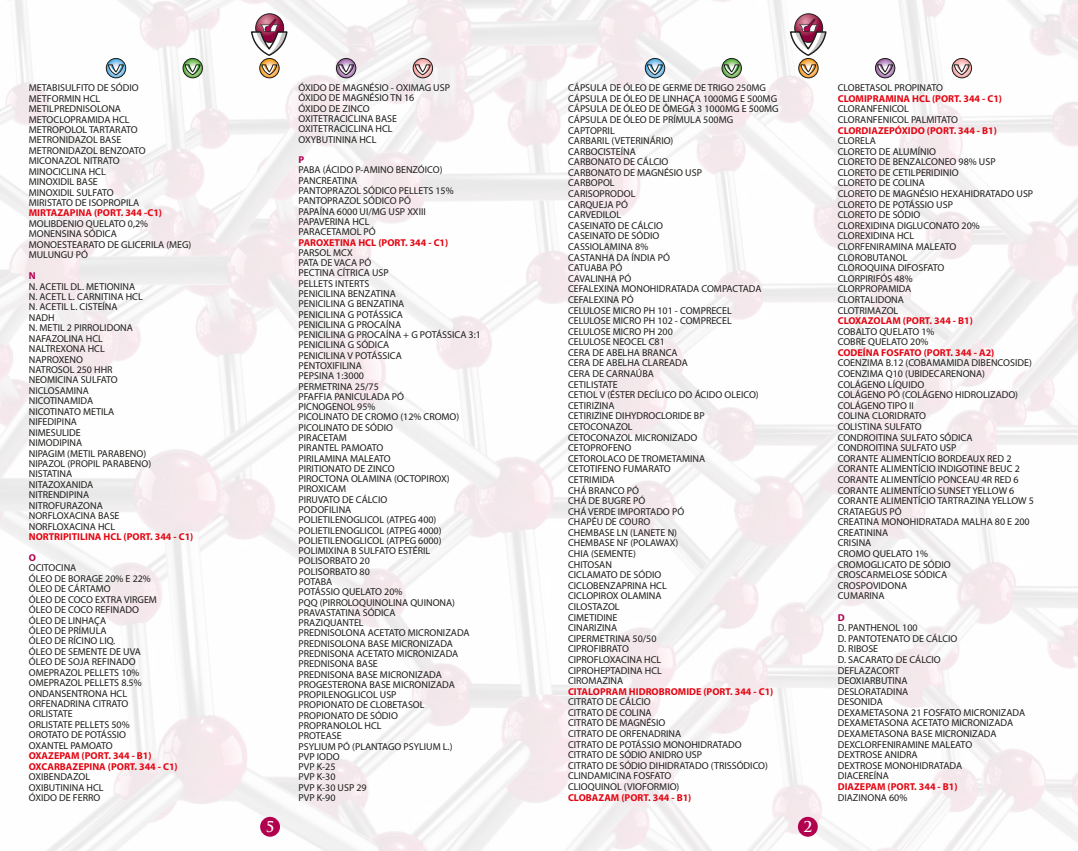
<style>
.page{position:relative;width:1078px;height:851px;background:#fff}
.page>*{position:absolute;margin:0;border:0;box-sizing:border-box;transform-origin:0 0}
.t1{font:700 14.5px "Trajan Pro";color:#fff}
.t2{font:10px/10.6px "Myriad Pro";color:#1d1d1b}
.t3{font:700 10px/10.4px "Myriad Pro";color:#e30613}
.t4{font:700 10px "Myriad Pro";color:#b1004e}
</style>
<div class="page">
<img style="left:0;top:0;width:1077px;height:850px">
<div style="left:260px;top:816px;width:20px;height:20px;background:#b1004e;border-radius:50%"></div>
<div style="left:797px;top:816px;width:20px;height:20px;background:#b1004e;border-radius:50%"></div>
<svg style="left:788px;top:13px;width:39px;height:44px"></svg>
<svg style="left:721px;top:58px;width:20px;height:20px"></svg>
<div style="left:721px;top:58px;width:20px;height:20px;border:1px solid #1d1d1b;border-radius:50%"></div>
<svg style="left:723px;top:64px;width:16px;height:11px"></svg>
<svg style="left:798px;top:58px;width:20px;height:20px"></svg>
<div style="left:798px;top:58px;width:20px;height:20px;border:1px solid #1d1d1b;border-radius:50%"></div>
<svg style="left:800px;top:64px;width:16px;height:11px"></svg>
<svg style="left:645px;top:58px;width:19px;height:20px"></svg>
<div style="left:644px;top:58px;width:21px;height:20px;border:1px solid #1d1d1b;border-radius:50%"></div>
<svg style="left:646px;top:64px;width:17px;height:11px"></svg>
<svg style="left:875px;top:58px;width:19px;height:20px"></svg>
<div style="left:874px;top:58px;width:20px;height:20px;border:1px solid #1d1d1b;border-radius:50%"></div>
<svg style="left:876px;top:64px;width:17px;height:11px"></svg>
<svg style="left:951px;top:58px;width:20px;height:20px"></svg>
<div style="left:951px;top:58px;width:20px;height:20px;border:1px solid #1d1d1b;border-radius:50%"></div>
<svg style="left:953px;top:64px;width:16px;height:11px"></svg>
<svg style="left:250px;top:13px;width:38px;height:44px"></svg>
<svg style="left:183px;top:58px;width:19px;height:20px"></svg>
<div style="left:183px;top:58px;width:20px;height:20px;border:1px solid #1d1d1b;border-radius:50%"></div>
<svg style="left:184px;top:64px;width:17px;height:11px"></svg>
<svg style="left:260px;top:58px;width:19px;height:20px"></svg>
<div style="left:259px;top:58px;width:20px;height:20px;border:1px solid #1d1d1b;border-radius:50%"></div>
<svg style="left:261px;top:64px;width:16px;height:11px"></svg>
<svg style="left:106px;top:58px;width:20px;height:20px"></svg>
<div style="left:106px;top:58px;width:20px;height:20px;border:1px solid #1d1d1b;border-radius:50%"></div>
<svg style="left:108px;top:64px;width:16px;height:11px"></svg>
<svg style="left:336px;top:58px;width:20px;height:20px"></svg>
<div style="left:336px;top:58px;width:20px;height:20px;border:1px solid #1d1d1b;border-radius:50%"></div>
<svg style="left:338px;top:64px;width:16px;height:11px"></svg>
<svg style="left:413px;top:58px;width:19px;height:20px"></svg>
<div style="left:413px;top:58px;width:20px;height:20px;border:1px solid #1d1d1b;border-radius:50%"></div>
<svg style="left:414px;top:64px;width:17px;height:11px"></svg>
<p class="t2" style="left:29px;top:83px;width:118px">METABISULFITO DE SÓDIO<br>METFORMIN HCL<br>METILPREDNISOLONA<br>METOCLOPRAMIDA HCL<br>METROPOLOL TARTARATO<br>METRONIDAZOL BASE<br>METRONIDAZOL BENZOATO<br>MICONAZOL NITRATO<br>MINOCICLINA HCL<br>MINOXIDIL BASE<br>MINOXIDIL SULFATO<br>MIRISTATO DE ISOPROPILA</p>
<p class="t3" style="left:29px;top:208px;width:135px">MIRTAZAPINA (PORT. 344 -C1)</p>
<p class="t2" style="left:29px;top:218px;width:164px">MOLIBDENIO QUELATO 0,2%<br>MONENSINA SÓDICA<br>MONOESTEARATO DE GLICERILA (MEG)<br>MULUNGU PÓ</p>
<p class="t4" style="left:29px;top:270px;width:8px">N</p>
<p class="t2" style="left:29px;top:281px;width:124px">N. ACETIL DL. METIONINA<br>N. ACETL L. CARNITINA HCL<br>N. ACETIL L. CISTEÍNA<br>NADH<br>N. METIL 2 PIRROLIDONA<br>NAFAZOLINA HCL<br>NALTREXONA HCL<br>NAPROXENO<br>NATROSOL 250 HHR<br>NEOMICINA SULFATO<br>NICLOSAMINA<br>NICOTINAMIDA<br>NICOTINATO METILA<br>NIFEDIPINA<br>NIMESULIDE<br>NIMODIPINA<br>NIPAGIM (METIL PARABENO)<br>NIPAZOL (PROPIL PARABENO)<br>NISTATINA<br>NITAZOXANIDA<br>NITRENDIPINA<br>NITROFURAZONA<br>NORFLOXACINA BASE<br>NORFLOXACINA HCL</p>
<p class="t3" style="left:29px;top:531px;width:166px">NORTRIPITILINA HCL (PORT. 344 - C1)</p>
<p class="t4" style="left:29px;top:552px;width:9px">O</p>
<p class="t2" style="left:29px;top:563px;width:130px">OCITOCINA<br>ÓLEO DE BORAGE 20% E 22%<br>ÓLEO DE CÁRTAMO<br>ÓLEO DE COCO EXTRA VIRGEM<br>ÓLEO DE COCO REFINADO<br>ÓLEO DE LINHAÇA<br>ÓLEO DE PRÍMULA<br>ÓLEO DE RÍCINO LIQ.<br>ÓLEO DE SEMENTE DE UVA<br>ÓLEO DE SOJA REFINADO<br>OMEPRAZOL PELLETS 10%<br>OMEPRAZOL PELLETS 8.5%<br>ONDANSENTRONA HCL<br>ORFENADRINA CITRATO<br>ORLISTATE<br>ORLISTATE PELLETS 50%<br>OROTATO DE POTÁSSIO<br>OXANTEL PAMOATO</p>
<p class="t3" style="left:29px;top:750px;width:150px">OXAZEPAM (PORT. 344 - B1)<br>OXCARBAZEPINA (PORT. 344 - C1)</p>
<p class="t2" style="left:29px;top:771px;width:76px">OXIBENDAZOL<br>OXIBUTININA HCL<br>ÓXIDO DE FERRO</p>
<p class="t2" style="left:298px;top:83px;width:153px;line-height:10.3px">ÓXIDO DE MAGNÉSIO - OXIMAG USP<br>ÓXIDO DE MAGNÉSIO TN 16<br>ÓXIDO DE ZINCO<br>OXITETRACICLINA BASE<br>OXITETRACICLINA HCL<br>OXYBUTININA HCL</p>
<p class="t4" style="left:298px;top:154px;width:7px">P</p>
<p class="t2" style="left:298px;top:165px;width:157px;line-height:10.3px">PABA (ÁCIDO P-AMINO BENZÓICO)<br>PANCREATINA<br>PANTOPRAZOL SÓDICO PELLETS 15%<br>PANTOPRAZOL SÓDICO PÓ<br>PAPAÍNA 6000 UI/MG USP XXIII<br>PAPAVERINA HCL<br>PARACETAMOL PÓ</p>
<p class="t3" style="left:298px;top:237px;width:151px">PAROXETINA HCL (PORT. 344 - C1)</p>
<p class="t2" style="left:298px;top:247px;width:184px;line-height:10.3px">PARSOL MCX<br>PATA DE VACA PÓ<br>PECTINA CÍTRICA USP<br>PELLETS INTERTS<br>PENICILINA BENZATINA<br>PENICILINA G BENZATINA<br>PENICILINA G POTÁSSICA<br>PENICILINA G PROCAÍNA<br>PENICILINA G PROCAÍNA + G POTÁSSICA 3:1<br>PENICILINA G SÓDICA<br>PENICILINA V POTÁSSICA<br>PENTOXIFILINA<br>PEPSINA 1:3000<br>PERMETRINA 25/75<br>PFAFFIA PANICULADA PÓ<br>PICNOGENOL 95%<br>PICOLINATO DE CROMO (12% CROMO)<br>PICOLINATO DE SÓDIO<br>PIRACETAM<br>PIRANTEL PAMOATO<br>PIRILAMINA MALEATO<br>PIRITIONATO DE ZINCO<br>PIROCTONA OLAMINA (OCTOPIROX)<br>PIROXICAM<br>PIRUVATO DE CÁLCIO<br>PODOFILINA<br>POLIETILENOGLICOL (ATPEG 400)<br>POLIETILENOGLICOL (ATPEG 4000)<br>POLIETILENOGLICOL (ATPEG 6000)<br>POLIMIXINA B SULFATO ESTÉRIL<br>POLISORBATO 20<br>POLISORBATO 80<br>POTABA<br>POTÁSSIO QUELATO 20%<br>PQQ (PIRROLOQUINOLINA QUINONA)<br>PRAVASTATINA SÓDICA<br>PRAZIQUANTEL<br>PREDNISOLONA ACETATO MICRONIZADA<br>PREDNISOLONA BASE MICRONIZADA<br>PREDNISONA ACETATO MICRONIZADA<br>PREDNISONA BASE<br>PREDNISONA BASE MICRONIZADA<br>PROGESTERONA BASE MICRONIZADA<br>PROPILENOGLICOL USP<br>PROPIONATO DE CLOBETASOL<br>PROPIONATO DE SÓDIO<br>PROPRANOLOL HCL<br>PROTEASE<br>PSYLIUM PÓ (PLANTAGO PSYLIUM L.)<br>PVP IODO<br>PVP K-25<br>PVP K-30<br>PVP K-30 USP 29<br>PVP K-90</p>
<p class="t2" style="left:568px;top:83px;width:212px">CÁPSULA DE ÓLEO DE GERME DE TRIGO 250MG<br>CÁPSULA DE ÓLEO DE LINHAÇA 1000MG E 500MG<br>CÁPSULA DE ÓLEO DE ÔMEGA 3 1000MG E 500MG<br>CÁPSULA DE ÓLEO DE PRÍMULA 500MG<br>CAPTOPRIL<br>CARBARIL (VETERINÁRIO)<br>CARBOCISTEÍNA<br>CARBONATO DE CÁLCIO<br>CARBONATO DE MAGNÉSIO USP<br>CARBOPOL<br>CARISOPRODOL<br>CARQUEJA PÓ<br>CARVEDILOL<br>CASEINATO DE CÁLCIO<br>CASEINATO DE SÓDIO<br>CASSIOLAMINA 8%<br>CASTANHA DA ÍNDIA PÓ<br>CATUABA PÓ<br>CAVALINHA PÓ<br>CEFALEXINA MONOHIDRATADA COMPACTADA<br>CEFALEXINA PÓ<br>CELULOSE MICRO PH 101 - COMPRECEL<br>CELULOSE MICRO PH 102 - COMPRECEL<br>CELULOSE MICRO PH 200<br>CELULOSE NEOCEL C81<br>CERA DE ABELHA BRANCA<br>CERA DE ABELHA CLAREADA<br>CERA DE CARNAÚBA<br>CETILISTATE<br>CETIOL V (ÉSTER DECÍLICO DO ÁCIDO OLEICO)<br>CETIRIZINA<br>CETIRIZINE DIHYDROCLORIDE BP<br>CETOCONAZOL<br>CETOCONAZOL MICRONIZADO<br>CETOPROFENO<br>CETOROLACO DE TROMETAMINA<br>CETOTIFENO FUMARATO<br>CETRIMIDA<br>CHÁ BRANCO PÓ<br>CHÁ DE BUGRE PÓ<br>CHÁ VERDE IMPORTADO PÓ<br>CHAPÉU DE COURO<br>CHEMBASE LN (LANETE N)<br>CHEMBASE NF (POLAWAX)<br>CHIA (SEMENTE)<br>CHITOSAN<br>CICLAMATO DE SÓDIO<br>CICLOBENZAPRINA HCL<br>CICLOPIROX OLAMINA<br>CILOSTAZOL<br>CIMETIDINE<br>CINARIZINA<br>CIPERMETRINA 50/50<br>CIPROFIBRATO<br>CIPROFLOXACINA HCL<br>CIPROHEPTADINA HCL<br>CIROMAZINA</p>
<p class="t3" style="left:568px;top:686px;width:207px">CITALOPRAM HIDROBROMIDE (PORT. 344 - C1)</p>
<p class="t2" style="left:568px;top:696px;width:201px">CITRATO DE CÁLCIO<br>CITRATO DE COLINA<br>CITRATO DE MAGNÉSIO<br>CITRATO DE ORFENADRINA<br>CITRATO DE POTÁSSIO MONOHIDRATADO<br>CITRATO DE SÓDIO ANIDRO USP<br>CITRATO DE SÓDIO DIHIDRATADO (TRISSÓDICO)<br>CLINDAMICINA FOSFATO<br>CLIOQUINOL (VIOFORMIO)</p>
<p class="t3" style="left:568px;top:792px;width:125px">CLOBAZAM (PORT. 344 - B1)</p>
<h1 class="t1" style="left:266px;top:817px;width:10px">5</h1>
<h1 class="t1" style="left:803px;top:817px;width:10px">2</h1>
<p class="t2" style="left:837px;top:83px;width:107px">CLOBETASOL PROPINATO</p>
<p class="t3" style="left:837px;top:93px;width:166px">CLOMIPRAMINA HCL (PORT. 344 - C1)</p>
<p class="t2" style="left:837px;top:104px;width:122px">CLORANFENICOL<br>CLORANFENICOL PALMITATO</p>
<p class="t3" style="left:837px;top:125px;width:161px">CLORDIAZEPÓXIDO (PORT. 344 - B1)</p>
<p class="t2" style="left:837px;top:136px;width:197px">CLORELA<br>CLORETO DE ALUMÍNIO<br>CLORETO DE BENZALCONEO 98% USP<br>CLORETO DE CETILPERIDINIO<br>CLORETO DE COLINA<br>CLORETO DE MAGNÉSIO HEXAHIDRATADO USP<br>CLORETO DE POTÁSSIO USP<br>CLORETO DE SÓDIO<br>CLOREXIDINA DIGLUCONATO 20%<br>CLOREXIDINA HCL<br>CLORFENIRAMINA MALEATO<br>CLOROBUTANOL<br>CLOROQUINA DIFOSFATO<br>CLORPIRIFÓS 48%<br>CLORPROPAMIDA<br>CLORTALIDONA<br>CLOTRIMAZOL</p>
<p class="t3" style="left:837px;top:315px;width:137px">CLOXAZOLAM (PORT. 344 - B1)</p>
<p class="t2" style="left:837px;top:326px;width:98px">COBALTO QUELATO 1%<br>COBRE QUELATO 20%</p>
<p class="t3" style="left:837px;top:347px;width:158px">CODEÍNA FOSFATO (PORT. 344 - A2)</p>
<p class="t2" style="left:837px;top:358px;width:198px">COENZIMA B.12 (COBAMAMIDA DIBENCOSIDE)<br>COENZIMA Q10 (UBIDECARENONA)<br>COLÁGENO LÍQUIDO<br>COLÁGENO PÓ (COLÁGENO HIDROLIZADO)<br>COLÁGENO TIPO II<br>COLINA CLORIDRATO<br>COLISTINA SULFATO<br>CONDROITINA SULFATO SÓDICA<br>CONDROITINA SULFATO USP<br>CORANTE ALIMENTÍCIO BORDEAUX RED 2<br>CORANTE ALIMENTÍCIO INDIGOTINE BEUC 2<br>CORANTE ALIMENTÍCIO PONCEAU 4R RED 6<br>CORANTE ALIMENTÍCIO SUNSET YELLOW 6<br>CORANTE ALIMENTÍCIO TARTRAZINA YELLOW 5<br>CRATAEGUS PÓ<br>CREATINA MONOHIDRATADA MALHA 80 E 200<br>CREATININA<br>CRISINA<br>CROMO QUELATO 1%<br>CROMOGLICATO DE SÓDIO<br>CROSCARMELOSE SÓDICA<br>CROSPOVIDONA<br>CUMARINA</p>
<p class="t4" style="left:837px;top:611px;width:8px">D</p>
<p class="t2" style="left:837px;top:622px;width:189px">D. PANTHENOL 100<br>D. PANTOTENATO DE CÁLCIO<br>D. RIBOSE<br>D. SACARATO DE CÁLCIO<br>DEFLAZACORT<br>DEOXIARBUTINA<br>DESLORATADINA<br>DESONIDA<br>DEXAMETASONA 21 FOSFATO MICRONIZADA<br>DEXAMETASONA ACETATO MICRONIZADA<br>DEXAMETASONA BASE MICRONIZADA<br>DEXCLORFENIRAMINE MALEATO<br>DEXTROSE ANIDRA<br>DEXTROSE MONOHIDRATADA<br>DIACEREÍNA</p>
<p class="t3" style="left:837px;top:781px;width:121px">DIAZEPAM (PORT. 344 - B1)</p>
<p class="t2" style="left:837px;top:792px;width:71px">DIAZINONA 60%</p>
</div>
